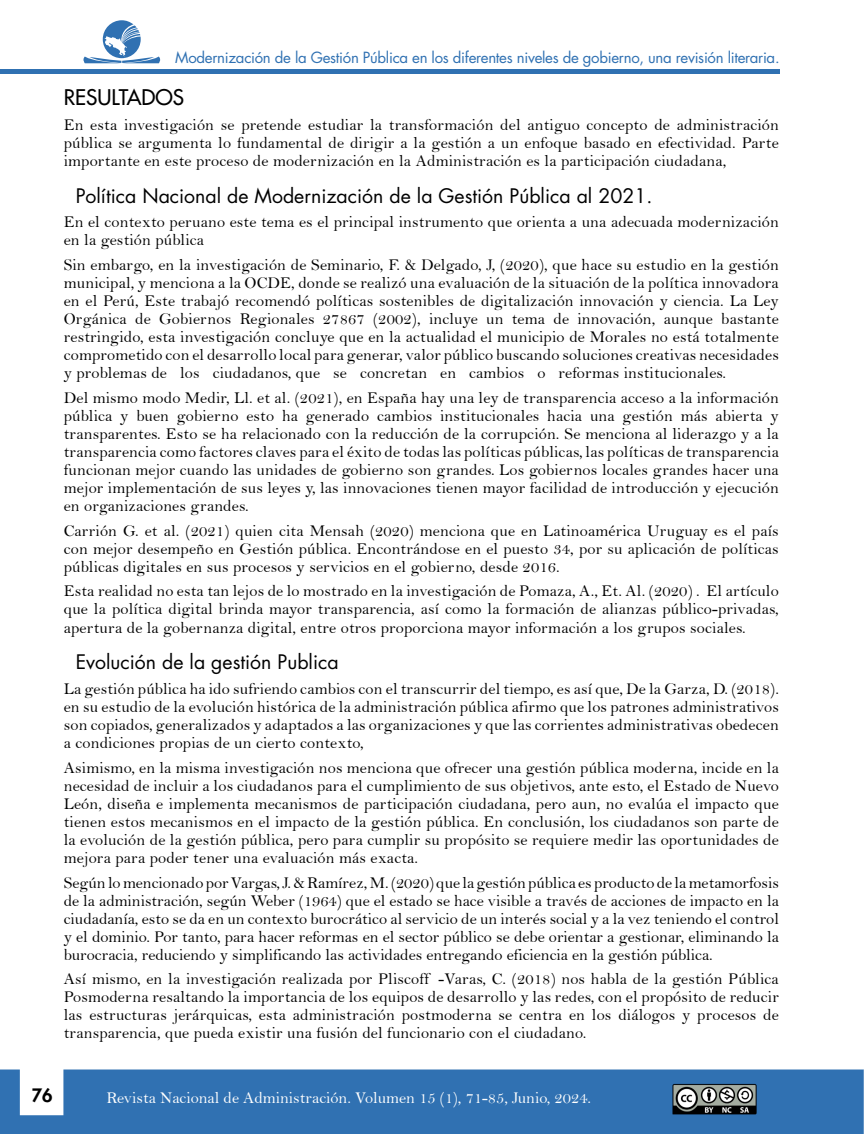
<style>
.page{position:relative;width:864px;height:1134px;background:#fff}
.page>*{position:absolute;margin:0;border:0;box-sizing:border-box;transform-origin:0 0}
.t1{font:500 21px "Futura Std";color:#000}
.t2{font:19.5px "Futura Std";color:#000}
.t3{font:800 18px "Futura Std";color:#000}
.t4{font:16.5px/18px "Bell";letter-spacing:.01em;color:#000;text-align:justify}
.t5{font:16.5px "Bell";color:#fff}
.t6{font:15px "Futura Std";letter-spacing:-.02em;color:#3071b2}
</style>
<div class="page">
<div style="left:0;top:69px;width:780px;height:5px;background:#3071b2"></div>
<svg style="left:83px;top:20px;width:78px;height:43px"></svg>
<div style="left:0;top:1070px;width:864px;height:64px;background:#3071b2"></div>
<img style="left:670px;top:1083px;width:90px;height:31px">
<p class="t6" style="left:175px;top:48px;width:606px">Modernización de la Gestión Pública en los diferentes niveles de gobierno, una revisión literaria.</p>
<p class="t1" style="left:64px;top:84px;width:122px">RESULTADOS</p>
<p class="t4" style="left:64px;top:115px;width:717px">En esta investigación se pretende estudiar la transformación del antiguo concepto de administración pública se argumenta lo fundamental de dirigir a la gestión a un enfoque basado en efectividad. Parte importante en este proceso de modernización en la Administración es la participación ciudadana,</p>
<p class="t2" style="left:76px;top:183px;width:578px">Política Nacional de Modernización de la Gestión Pública al 2021.</p>
<p class="t4" style="left:64px;top:213px;width:717px">En el contexto peruano este tema es el principal instrumento que orienta a una adecuada modernización en la gestión pública</p>
<p class="t4" style="left:64px;top:256px;width:717px">Sin embargo, en la investigación de Seminario, F. &amp; Delgado, J, (2020), que hace su estudio en la gestión municipal, y menciona a la OCDE, donde se realizó una evaluación de la situación de la política innovadora en el Perú, Este trabajó recomendó políticas sostenibles de digitalización innovación y ciencia. La Ley Orgánica de Gobiernos Regionales 27867 (2002), incluye un tema de innovación, aunque bastante restringido, esta investigación concluye que en la actualidad el municipio de Morales no está totalmente comprometido con el desarrollo local para generar, valor público buscando soluciones creativas necesidades y problemas de los ciudadanos, que se concretan en cambios o reformas institucionales.</p>
<p class="t4" style="left:64px;top:389px;width:717px">Del mismo modo Medir, Ll. et al. (2021), en España hay una ley de transparencia acceso a la información pública y buen gobierno esto ha generado cambios institucionales hacia una gestión más abierta y transparentes. Esto se ha relacionado con la reducción de la corrupción. Se menciona al liderazgo y a la transparencia como factores claves para el éxito de todas las políticas públicas, las políticas de transparencia funcionan mejor cuando las unidades de gobierno son grandes. Los gobiernos locales grandes hacer una mejor implementación de sus leyes y, las innovaciones tienen mayor facilidad de introducción y ejecución en organizaciones grandes.</p>
<p class="t4" style="left:64px;top:521px;width:717px">Carrión G. et al. (2021) quien cita Mensah (2020) menciona que en Latinoamérica Uruguay es el país con mejor desempeño en Gestión pública. Encontrándose en el puesto 34, por su aplicación de políticas públicas digitales en sus procesos y servicios en el gobierno, desde 2016.</p>
<p class="t4" style="left:64px;top:582px;width:717px">Esta realidad no esta tan lejos de lo mostrado en la investigación de Pomaza, A., Et. Al. (2020) . El artículo que la política digital brinda mayor transparencia, así como la formación de alianzas público-privadas, apertura de la gobernanza digital, entre otros proporciona mayor información a los grupos sociales.</p>
<p class="t2" style="left:76px;top:650px;width:264px">Evolución de la gestión Publica</p>
<p class="t4" style="left:64px;top:680px;width:717px">La gestión pública ha ido sufriendo cambios con el transcurrir del tiempo, es así que, De la Garza, D. (2018). en su estudio de la evolución histórica de la administración pública afirmo que los patrones administrativos son copiados, generalizados y adaptados a las organizaciones y que las corrientes administrativas obedecen a condiciones propias de un cierto contexto,</p>
<p class="t4" style="left:64px;top:759px;width:717px">Asimismo, en la misma investigación nos menciona que ofrecer una gestión pública moderna, incide en la necesidad de incluir a los ciudadanos para el cumplimiento de sus objetivos, ante esto, el Estado de Nuevo León, diseña e implementa mecanismos de participación ciudadana, pero aun, no evalúa el impacto que tienen estos mecanismos en el impacto de la gestión pública. En conclusión, los ciudadanos son parte de la evolución de la gestión pública, pero para cumplir su propósito se requiere medir las oportunidades de mejora para poder tener una evaluación más exacta.</p>
<p class="t4" style="left:64px;top:873px;width:717px">Según lo mencionado por Vargas, J. &amp; Ramírez, M. (2020) que la gestión pública es producto de la metamorfosis de la administración, según Weber (1964) que el estado se hace visible a través de acciones de impacto en la ciudadanía, esto se da en un contexto burocrático al servicio de un interés social y a la vez teniendo el control y el dominio. Por tanto, para hacer reformas en el sector público se debe orientar a gestionar, eliminando la burocracia, reduciendo y simplificando las actividades entregando eficiencia en la gestión pública.</p>
<p class="t4" style="left:64px;top:970px;width:717px">Así mismo, en la investigación realizada por Pliscoff -Varas, C. (2018) nos habla de la gestión Pública Posmoderna resaltando la importancia de los equipos de desarrollo y las redes, con el propósito de reducir las estructuras jerárquicas, esta administración postmoderna se centra en los diálogos y procesos de transparencia, que pueda existir una fusión del funcionario con el ciudadano.</p>
<p class="t3" style="left:32px;top:1084px;width:22px">76</p>
<p class="t5" style="left:106px;top:1088px;width:486px">Revista Nacional de Administración. Volumen 15 (1), 71-85, Junio, 2024.</p>
</div>
